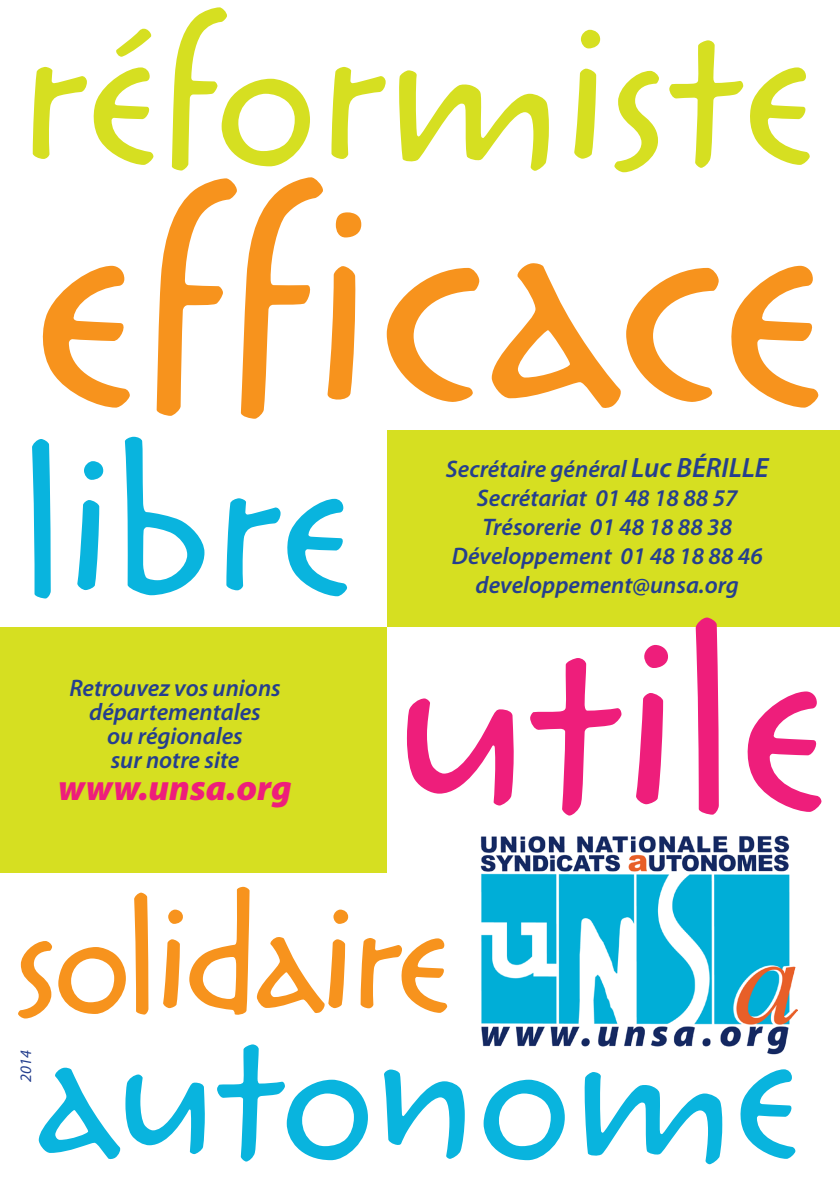
<style>
.page{position:relative;width:840px;height:1191px;background:#fff}
.page>*{position:absolute;margin:0;border:0;box-sizing:border-box;transform-origin:0 0}
.t1{font:358px "Reliq Std Active";color:#f7931d}
.t2{font:304px "Reliq Std Active";color:#ee1e7b}
.t3{font:246px "Reliq Std Active";color:#d6df21}
.t4{font:246px "Reliq Std Active";color:#09b4de}
.t5{font:226px "Reliq Std Active";letter-spacing:-.01em;color:#09b4de}
.t6{font:188px "Reliq Std Active";letter-spacing:-.03em;color:#f7931d}
.t7{font:italic 900 36px "Myriad Pro";color:#ee1e7b}
.t8{font:italic 600 24px "Myriad Pro";color:#253f8e}
.t9{font:italic 16px "Myriad Pro";color:#253f8e}
.s1{font-size:28px}
</style>
<div class="page">
<div style="left:0;top:627px;width:386px;height:246px;background:#d6df21"></div>
<div style="left:387px;top:429px;width:452px;height:197px;background:#d6df21"></div>
<img style="left:480px;top:835px;width:316px;height:220px">
<p class="t3" style="left:18px;top:-27px;width:796px">réformiste</p>
<p class="t1" style="left:29px;top:129px;width:796px">efficace</p>
<p class="t4" style="left:19px;top:405px;width:333px">libre</p>
<p class="t8" style="left:69px;top:675px;width:213px">Retrouvez vos unions</p>
<p class="t8" style="left:89px;top:699px;width:173px">départementales</p>
<p class="t8" style="left:107px;top:723px;width:137px">ou régionales</p>
<p class="t8" style="left:111px;top:747px;width:130px">sur notre site</p>
<p class="t7" style="left:58px;top:768px;width:235px">www.unsa.org</p>
<p class="t8" style="left:445px;top:456px;width:324px">Secrétaire général <span class="s1">Luc BÉRILLE</span></p>
<p class="t8" style="left:476px;top:485px;width:262px">Secrétariat 01 48 18 88 57</p>
<p class="t8" style="left:482px;top:514px;width:251px">Trésorerie 01 48 18 88 38</p>
<p class="t8" style="left:451px;top:543px;width:312px">Développement 01 48 18 88 46</p>
<p class="t8" style="left:475px;top:571px;width:265px">developpement@unsa.org</p>
<p class="t2" style="left:392px;top:575px;width:436px">utile</p>
<p class="t6" style="left:14px;top:866px;width:437px">solidaire</p>
<p class="t5" style="left:34px;top:983px;width:766px">autonome</p>
<p class="t9" style="left:17px;top:1081px;width:33px;rotate:-90deg">2014</p>
</div>
